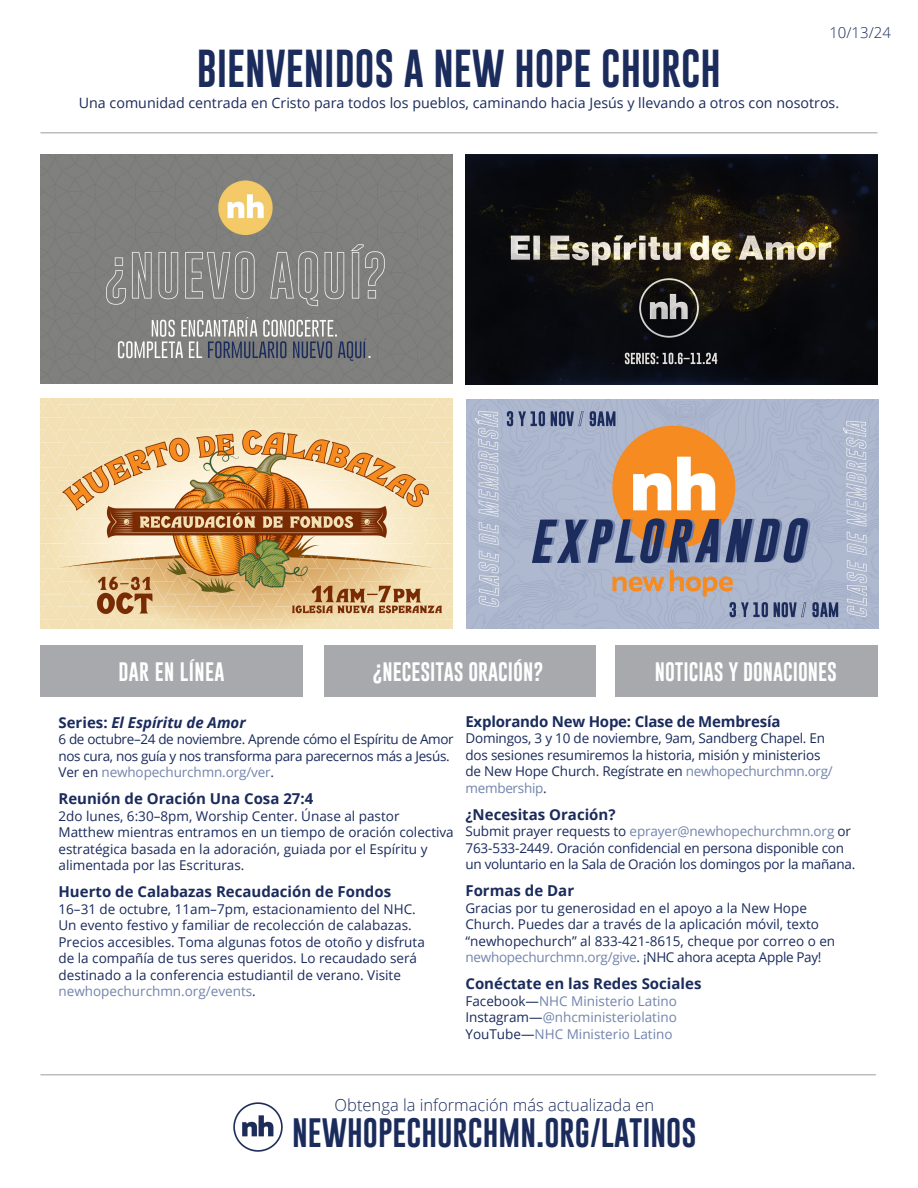
<style>
.page{position:relative;width:918px;height:1188px;background:#fff}
.page>*{position:absolute;margin:0;border:0;box-sizing:border-box;transform-origin:0 0}
.t1{font:39px "Gobold";color:#1a2b5c}
.t2{font:30px "Gobold";color:#1a2b5c}
.t3{font:19.5px "Gobold";color:#fff}
.t4{font:19.5px "Gobold";letter-spacing:.02em;color:#fff}
.t5{font:300 16.5px "Open Sans";color:#1a2b5c}
.Sub_Heads{font:700 15px "Open Sans";color:#1a2b5c}
.Sub_Heads-2{font:italic 700 15px "Open Sans";color:#1a2b5c}
.t6{font:300 15px "Open Sans";color:#1a2b5c}
.Body_Basic{font:14.25px "Open Sans";color:#1a2b5c}
.Body_Basic-2{font:13.5px/16.5px "Open Sans";color:#1a2b5c}
.Body_Basic-3{font:13.5px/16.5px "Open Sans";letter-spacing:-.02em;color:#1a2b5c}
.Sub_Heads-3{font:13.5px/16.5px "Open Sans";letter-spacing:-.015em;color:#1a2b5c}
.Body_Basic-4{font:13.5px/16.5px "Open Sans";letter-spacing:-.025em;color:#1a2b5c}
.Sub_Heads-4{font:13.5px/16.5px "Open Sans";color:#7284ac;text-align:justify}
.s1{font-style:normal}
.s2{color:#7284ac}
.s3{color:#1a2b5c}
</style>
<div class="page">
<hr style="left:40px;top:1074px;width:836px;height:1px;background:#bcbdc0">
<img style="left:40px;top:154px;width:413px;height:230px">
<hr style="left:40px;top:132px;width:837px;height:2px;background:#bcbdc0">
<div style="left:40px;top:645px;width:263px;height:52px;background:#a8a9ad"></div>
<div style="left:324px;top:645px;width:271px;height:52px;background:#a8a9ad"></div>
<div style="left:615px;top:645px;width:263px;height:52px;background:#a8a9ad"></div>
<img style="left:233px;top:1102px;width:50px;height:50px">
<img style="left:465px;top:155px;width:413px;height:229px">
<img style="left:466px;top:399px;width:413px;height:230px">
<img style="left:40px;top:399px;width:413px;height:229px">
<p class="t6" style="left:829px;top:23px;width:63px">10/13/24</p>
<p class="t1" style="left:197px;top:43px;width:526px">BIENVENIDOS A NEW HOPE CHURCH</p>
<p class="Body_Basic" style="left:79px;top:93px;width:762px">Una comunidad centrada en Cristo para todos los pueblos, caminando hacia Jesús y llevando a otros con nosotros.</p>
<p class="t4" style="left:118px;top:660px;width:108px">DAR EN LÍNEA</p>
<p class="t3" style="left:372px;top:659px;width:172px">¿NECESITAS ORACIÓN?</p>
<p class="t3" style="left:655px;top:660px;width:184px">NOTICIAS Y DONACIONES</p>
<p class="Sub_Heads-2" style="left:58px;top:711px;width:189px"><span class="s1">Series:</span> El Espíritu de Amor</p>
<p class="Body_Basic-4" style="left:58px;top:731px;width:397px">6 de octubre–24 de noviembre. Aprende cómo el Espíritu de Amor nos cura, nos guía y nos transforma para parecernos más a Jesús.<br>Ver en <span class="s2">newhopechurchmn.org/ver</span>.</p>
<p class="Sub_Heads" style="left:58px;top:788px;width:256px">Reunión de Oración Una Cosa 27:4</p>
<p class="Body_Basic-2" style="left:58px;top:807px;width:397px">2do lunes, 6:30–8pm, Worship Center. Únase al pastor Matthew mientras entramos en un tiempo de oración colectiva estratégica basada en la adoración, guiada por el Espíritu y alimentada por las Escrituras.</p>
<p class="Sub_Heads" style="left:58px;top:881px;width:334px">Huerto de Calabazas Recaudación de Fondos</p>
<p class="Body_Basic-2" style="left:58px;top:900px;width:368px">16–31 de octubre, 11am–7pm, estacionamiento del NHC.<br>Un evento festivo y familiar de recolección de calabazas.<br>Precios accesibles. Toma algunas fotos de otoño y disfruta de la compañía de tus seres queridos. Lo recaudado será destinado a la conferencia estudiantil de verano. Visite <span class="s2">newhopechurchmn.org/events</span>.</p>
<p class="Sub_Heads" style="left:465px;top:711px;width:317px">Explorando New Hope: Clase de Membresía</p>
<p class="Sub_Heads-3" style="left:465px;top:730px;width:369px">Domingos, 3 y 10 de noviembre, 9am, Sandberg Chapel. En dos sesiones resumiremos la historia, misión y ministerios de New Hope Church. Regístrate en <span class="s2">newhopechurchmn.org/ membership</span>.</p>
<p class="Sub_Heads" style="left:465px;top:804px;width:152px">¿Necesitas Oración?</p>
<p class="Body_Basic-3" style="left:465px;top:823px;width:391px">Submit prayer requests to <span class="s2">eprayer@newhopechurchmn.org</span> or<br>763-533-2449. Oración confidencial en persona disponible con un voluntario en la Sala de Oración los domingos por la mañana.</p>
<p class="Sub_Heads" style="left:465px;top:880px;width:110px">Formas de Dar</p>
<p class="Body_Basic-2" style="left:465px;top:899px;width:371px">Gracias por tu generosidad en el apoyo a la New Hope Church. Puedes dar a través de la aplicación móvil, texto “newhopechurch” al 833-421-8615, cheque por correo o en <span class="s2">newhopechurchmn.org/give</span>. ¡NHC ahora acepta Apple Pay!</p>
<p class="Sub_Heads" style="left:465px;top:973px;width:237px">Conéctate en las Redes Sociales</p>
<p class="Sub_Heads-4" style="left:465px;top:992px;width:213px"><span class="s3">Facebook—</span>NHC Ministerio Latino <span class="s3">Instagram—</span>@nhcministeriolatino <span class="s3">YouTube—</span>NHC Ministerio Latino</p>
<p class="t5" style="left:335px;top:1094px;width:321px">Obtenga la información más actualizada en</p>
<p class="t2" style="left:292px;top:1114px;width:406px">NEWHOPECHURCHMN.ORG/LATINOS</p>
</div>
